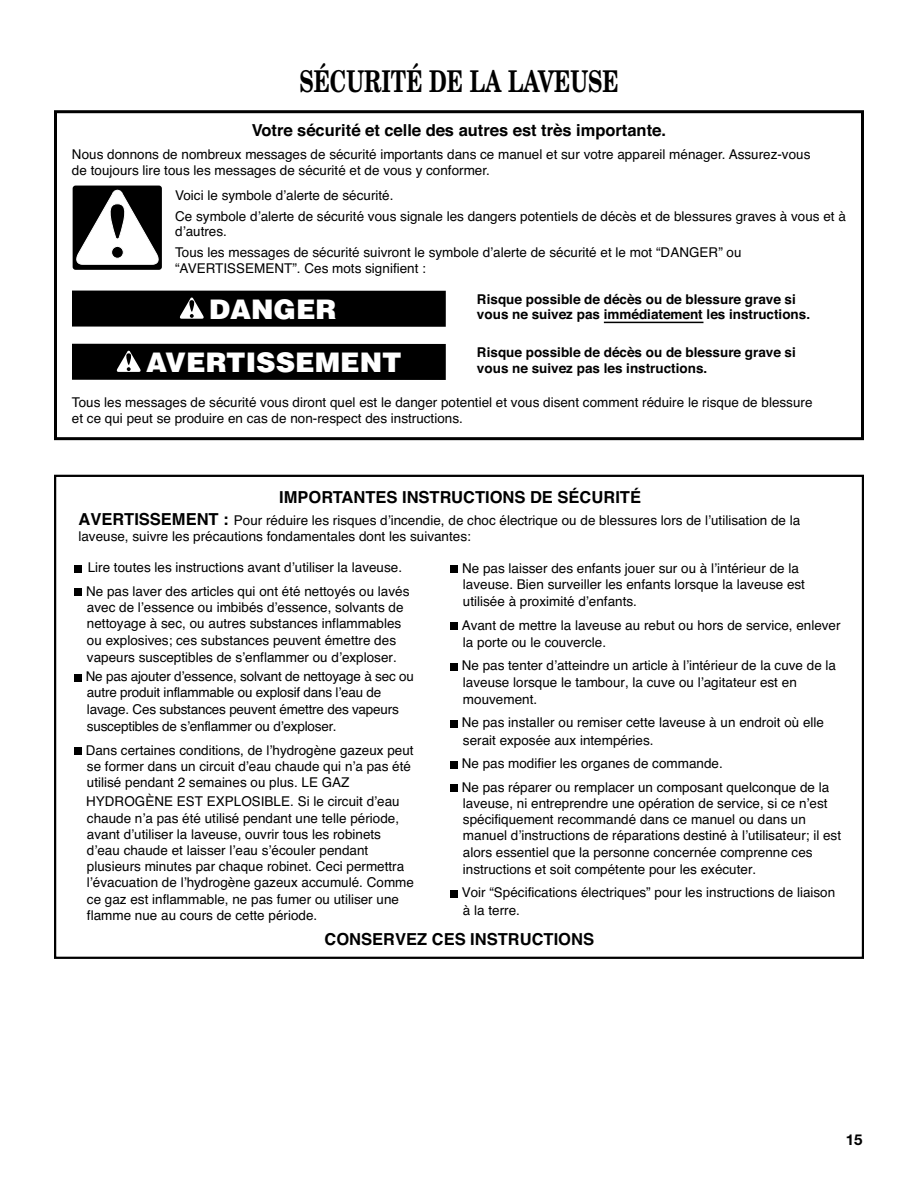
<style>
.page{position:relative;width:918px;height:1188px;background:#fff}
.page>*{position:absolute;margin:0;border:0;box-sizing:border-box;transform-origin:0 0}
.t1{font:700 30px "New Century Schlbk LT Std";color:#000;scale:.71 1}
.t2{font:900 27px "Helvetica";color:#fff}
.t3{font:700 16.5px "Helvetica";color:#000}
.t4{font:700 15px "Helvetica Neue LT Std";color:#000}
.t5{font:13.5px/16.5px "Helvetica";color:#000}
.t6{font:700 13.5px/15.8px "Helvetica";color:#000}
.s1{font-weight:700;font-size:16.5px}
</style>
<div class="page">
<div style="left:74px;top:565px;width:8px;height:7px;background:#000"></div>
<div style="left:74px;top:589px;width:8px;height:7px;background:#000"></div>
<div style="left:74px;top:674px;width:8px;height:7px;background:#000"></div>
<div style="left:74px;top:747px;width:8px;height:8px;background:#000"></div>
<div style="left:450px;top:565px;width:8px;height:8px;background:#000"></div>
<div style="left:450px;top:622px;width:8px;height:8px;background:#000"></div>
<div style="left:450px;top:663px;width:8px;height:7px;background:#000"></div>
<div style="left:450px;top:720px;width:8px;height:7px;background:#000"></div>
<div style="left:450px;top:761px;width:8px;height:7px;background:#000"></div>
<div style="left:450px;top:785px;width:8px;height:7px;background:#000"></div>
<div style="left:450px;top:890px;width:8px;height:7px;background:#000"></div>
<div style="left:54px;top:110px;width:810px;height:330px;border:3px solid #000"></div>
<hr style="left:604px;top:322px;width:99px;height:1px;background:#000">
<div style="left:72px;top:344px;width:374px;height:36px;background:#000"></div>
<div style="left:72px;top:291px;width:374px;height:36px;background:#000"></div>
<svg style="left:179px;top:297px;width:25px;height:22px"></svg>
<svg style="left:116px;top:351px;width:25px;height:21px"></svg>
<div style="left:73px;top:186px;width:89px;height:84px;border:3px solid #000;border-radius:2px"></div>
<svg style="left:74px;top:190px;width:87px;height:75px"></svg>
<h1 class="t1" style="left:299px;top:62px;width:451px">SÉCURITÉ DE LA LAVEUSE</h1>
<p class="t3" style="left:252px;top:117px;width:416px">Votre sécurité et celle des autres est très importante.</p>
<p class="t5" style="left:72px;top:147px;width:740px;line-height:15.8px">Nous donnons de nombreux messages de sécurité importants dans ce manuel et sur votre appareil ménager. Assurez-vous de toujours lire tous les messages de sécurité et de vous y conformer.</p>
<p class="t5" style="left:175px;top:185px;width:672px;line-height:21px">Voici le symbole d’alerte de sécurité.<br>Ce symbole d’alerte de sécurité vous signale les dangers potentiels de décès et de blessures graves à vous et à</p>
<p class="t5" style="left:175px;top:222px;width:568px;line-height:21px">d’autres.<br>Tous les messages de sécurité suivront le symbole d’alerte de sécurité et le mot “DANGER” ou</p>
<p class="t5" style="left:175px;top:261px;width:252px">“AVERTISSEMENT”. Ces mots signifient :</p>
<p class="t6" style="left:477px;top:291px;width:335px">Risque possible de décès ou de blessure grave si vous ne suivez pas immédiatement les instructions.</p>
<p class="t6" style="left:477px;top:344px;width:320px">Risque possible de décès ou de blessure grave si vous ne suivez pas les instructions.</p>
<p class="t5" style="left:72px;top:395px;width:742px;line-height:15.8px">Tous les messages de sécurité vous diront quel est le danger potentiel et vous disent comment réduire le risque de blessure et ce qui peut se produire en cas de non-respect des instructions.</p>
<h2 class="t2" style="left:209px;top:291px;width:129px">DANGER</h2>
<h2 class="t2" style="left:146px;top:344px;width:257px">AVERTISSEMENT</h2>
<p class="t3" style="left:279px;top:484px;width:363px">IMPORTANTES INSTRUCTIONS DE SÉCURITÉ</p>
<p class="t5" style="left:78px;top:513px;width:724px"><span class="s1">AVERTISSEMENT :</span> Pour réduire les risques d’incendie, de choc électrique ou de blessures lors de l’utilisation de la laveuse, suivre les précautions fondamentales dont les suivantes:</p>
<p class="t5" style="left:86px;top:556px;width:325px;line-height:23.5px">Lire toutes les instructions avant d’utiliser la laveuse.<br>Ne pas laver des articles qui ont été nettoyés ou lavés</p>
<p class="t5" style="left:87px;top:600px;width:318px">avec de l’essence ou imbibés d’essence, solvants de nettoyage à sec, ou autres substances inflammables ou explosives; ces substances peuvent émettre des vapeurs susceptibles de s’enflammer ou d’exploser.</p>
<p class="t5" style="left:86px;top:669px;width:330px">Ne pas ajouter d’essence, solvant de nettoyage à sec ou autre produit inflammable ou explosif dans l’eau de lavage. Ces substances peuvent émettre des vapeurs susceptibles de s’enflammer ou d’exploser.</p>
<p class="t5" style="left:86px;top:742px;width:329px">Dans certaines conditions, de l’hydrogène gazeux peut se former dans un circuit d’eau chaude qui n’a pas été utilisé pendant 2 semaines ou plus. LE GAZ</p>
<p class="t5" style="left:86px;top:794px;width:329px">HYDROGÈNE EST EXPLOSIBLE. Si le circuit d’eau chaude n’a pas été utilisé pendant une telle période, avant d’utiliser la laveuse, ouvrir tous les robinets d’eau chaude et laisser l’eau s’écouler pendant plusieurs minutes par chaque robinet. Ceci permettra l’évacuation de l’hydrogène gazeux accumulé. Comme ce gaz est inflammable, ne pas fumer ou utiliser une flamme nue au cours de cette période.</p>
<p class="t5" style="left:462px;top:560px;width:344px">Ne pas laisser des enfants jouer sur ou à l’intérieur de la laveuse. Bien surveiller les enfants lorsque la laveuse est utilisée à proximité d’enfants.</p>
<p class="t5" style="left:462px;top:617px;width:380px;line-height:17.1px">Avant de mettre la laveuse au rebut ou hors de service, enlever la porte ou le couvercle.</p>
<p class="t5" style="left:462px;top:658px;width:376px">Ne pas tenter d’atteindre un article à l’intérieur de la cuve de la laveuse lorsque le tambour, la cuve ou l’agitateur est en mouvement.</p>
<p class="t5" style="left:462px;top:714px;width:364px;line-height:17.2px">Ne pas installer ou remiser cette laveuse à un endroit où elle serait exposée aux intempéries.</p>
<p class="t5" style="left:462px;top:752px;width:369px;line-height:23.5px">Ne pas modifier les organes de commande.<br>Ne pas réparer ou remplacer un composant quelconque de la</p>
<p class="t5" style="left:463px;top:795px;width:380px">laveuse, ni entreprendre une opération de service, si ce n’est spécifiquement recommandé dans ce manuel ou dans un manuel d’instructions de réparations destiné à l’utilisateur; il est alors essentiel que la personne concernée comprenne ces instructions et soit compétente pour les exécuter.</p>
<p class="t5" style="left:462px;top:885px;width:375px;line-height:17.2px">Voir “Spécifications électriques” pour les instructions de liaison à la terre.</p>
<p class="t3" style="left:325px;top:926px;width:271px">CONSERVEZ CES INSTRUCTIONS</p>
<p class="t4" style="left:846px;top:1131px;width:18px">15</p>
</div>
